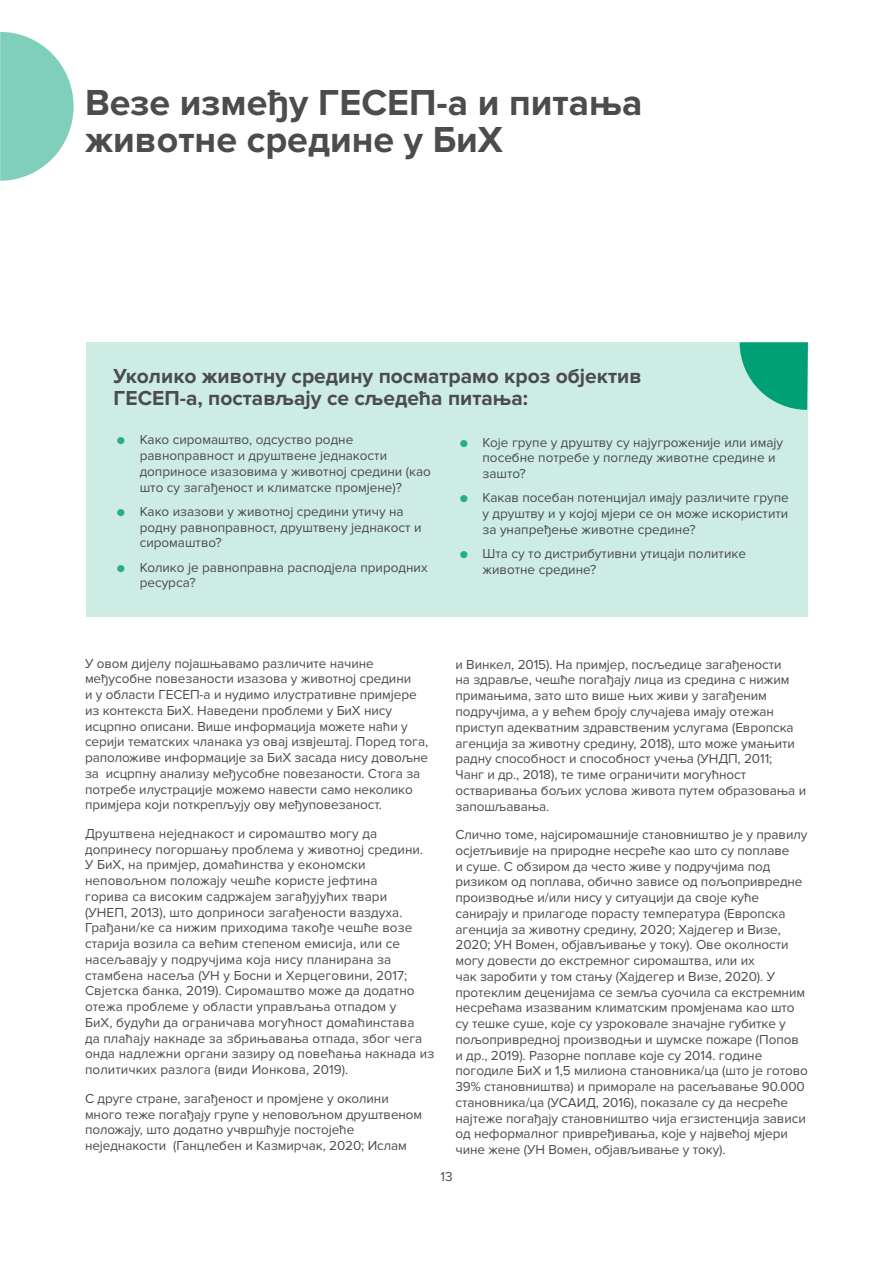
<style>
.page{position:relative;width:893px;height:1263px;background:#fff}
.page>*{position:absolute;margin:0;border:0;box-sizing:border-box;transform-origin:0 0}
.Header_1{font:700 37.5px/37.5px "Proxima Nova";color:#4b4c4d}
.Header_2{font:700 21px/22.5px "Proxima Nova";color:#4b4c4d}
.Main_text{font:13.5px/15.8px "Proxima Nova";letter-spacing:-.005em;color:#4b4c4d}
.s1{font-size:12px;color:#26ae8a}
</style>
<div class="page">
<svg style="left:0;top:32px;width:74px;height:149px"></svg>
<div style="left:87px;top:342px;width:721px;height:275px;background:#cdece3"></div>
<svg style="left:740px;top:342px;width:68px;height:68px"></svg>
<p class="Header_1" style="left:85px;top:84px;width:559px">Везе између ГЕСЕП-а и питања животне средине у БиХ</p>
<p class="Header_2" style="left:113px;top:365px;width:530px">Уколико животну средину посматрамо кроз објектив<br>ГЕСЕП-а, постављају се сљедећа питања:</p>
<p class="Main_text" style="left:140px;top:432px;width:293px;text-indent:-23px"><span class="s1">●</span> Како сиромаштво, одсуство родне равноправност и друштвене једнакости доприносе изазовима у животној средини (као што су загађеност и климатске промјене)?</p>
<p class="Main_text" style="left:140px;top:504px;width:283px;text-indent:-23px"><span class="s1">●</span> Како изазови у животној средини утичу на родну равноправност, друштвену једнакост и сиромаштво?</p>
<p class="Main_text" style="left:140px;top:559px;width:289px;text-indent:-23px"><span class="s1">●</span> Колико је равноправна расподјела природних ресурса?</p>
<p class="Main_text" style="left:482px;top:434px;width:302px;text-indent:-23px"><span class="s1">●</span> Које групе у друштву су најугроженије или имају посебне потребе у погледу животне средине и зашто?</p>
<p class="Main_text" style="left:482px;top:490px;width:308px;text-align:justify;text-indent:-23px"><span class="s1">●</span> Какав посебан потенцијал имају различите групе у друштву и у којој мјери се он може искористити за унапређење животне средине?</p>
<p class="Main_text" style="left:482px;top:546px;width:265px;text-indent:-23px"><span class="s1">●</span> Шта су то дистрибутивни утицаји политике животне средине?</p>
<p class="Main_text" style="left:85px;top:655px;width:345px">У овом дијелу појашњавамо различите начине међусобне повезаности изазова у животној средини<br>и у области ГЕСЕП-а и нудимо илустративне примјере из контекста БиХ. Наведени проблеми у БиХ нису исцрпно описани. Више информација можете наћи у серији тематских чланака уз овај извјештај. Поред тога, раположиве информације за БиХ засада нису довољне за исцрпну анализу међусобне повезаности. Стога за потребе илустрације можемо навести само неколико примјера који поткрепљују ову међуповезаност.</p>
<p class="Main_text" style="left:85px;top:826px;width:351px">Друштвена неједнакост и сиромаштво могу да допринесу погоршању проблема у животној средини.<br>У БиХ, на примјер, домаћинства у економски неповољном положају чешће користе јефтина<br>горива са високим садржајем загађујућих твари<br>(УНЕП, 2013), што доприноси загађености ваздуха.<br>Грађани/ке са нижим приходима такође чешће возе старија возила са већим степеном емисија, или се насељавају у подручјима која нису планирана за стамбена насеља (УН у Босни и Херцеговини, 2017; Свјетска банка, 2019). Сиромаштво може да додатно отежа проблеме у области управљања отпадом у<br>БиХ, будући да ограничава могућност домаћинстава<br>да плаћају накнаде за збрињавања отпада, због чега онда надлежни органи зазиру од повећања накнада из политичких разлога (види Ионкова, 2019).</p>
<p class="Main_text" style="left:85px;top:1090px;width:339px">С друге стране, загађеност и промјене у околини много теже погађају групе у неповољном друштвеном положају, што додатно учвршћује постојеће неједнакости (Ганцлебен и Казмирчак, 2020; Ислам</p>
<p class="Main_text" style="left:455px;top:656px;width:352px">и Винкел, 2015). На примјер, посљедице загађености<br>на здравље, чешће погађају лица из средина с нижим примањима, зато што више њих живи у загађеним подручјима, а у већем броју случајева имају отежан приступ адекватним здравственим услугама (Европска агенција за животну средину, 2018), што може умањити радну способност и способност учења (УНДП, 2011;<br>Чанг и др., 2018), те тиме ограничити могућност остваривања бољих услова живота путем образовања и запошљавања.</p>
<p class="Main_text" style="left:455px;top:827px;width:354px">Слично томе, најсиромашније становништво је у правилу осјетљивије на природне несреће као што су поплаве<br>и суше. С обзиром да често живе у подручјима под ризиком од поплава, обично зависе од пољопривредне производње и/или нису у ситуацији да своје куће санирају и прилагоде порасту температура (Европска агенција за животну средину, 2020; Хајдегер и Визе, 2020; УН Вомен, објављивање у току). Ове околности могу довести до екстремног сиромаштва, или их<br>чак заробити у том стању (Хајдегер и Визе, 2020). У протеклим деценијама се земља суочила са екстремним несрећама изазваним климатским промјенама као што су тешке суше, које су узроковале значајне губитке у пољопривредној производњи и шумске пожаре (Попов и др., 2019). Разорне поплаве које су 2014. године погодиле БиХ и 1,5 милиона становника/ца (што је готово 39% становништва) и приморале на расељавање 90.000 становника/ца (УСАИД, 2016), показале су да несреће најтеже погађају становништво чија егзистенција зависи од неформалног привређивања, које у највећој мјери чине жене (УН Вомен, објављивање у току).</p>
<p class="Main_text" style="left:440px;top:1169px;width:14px">13</p>
</div>
